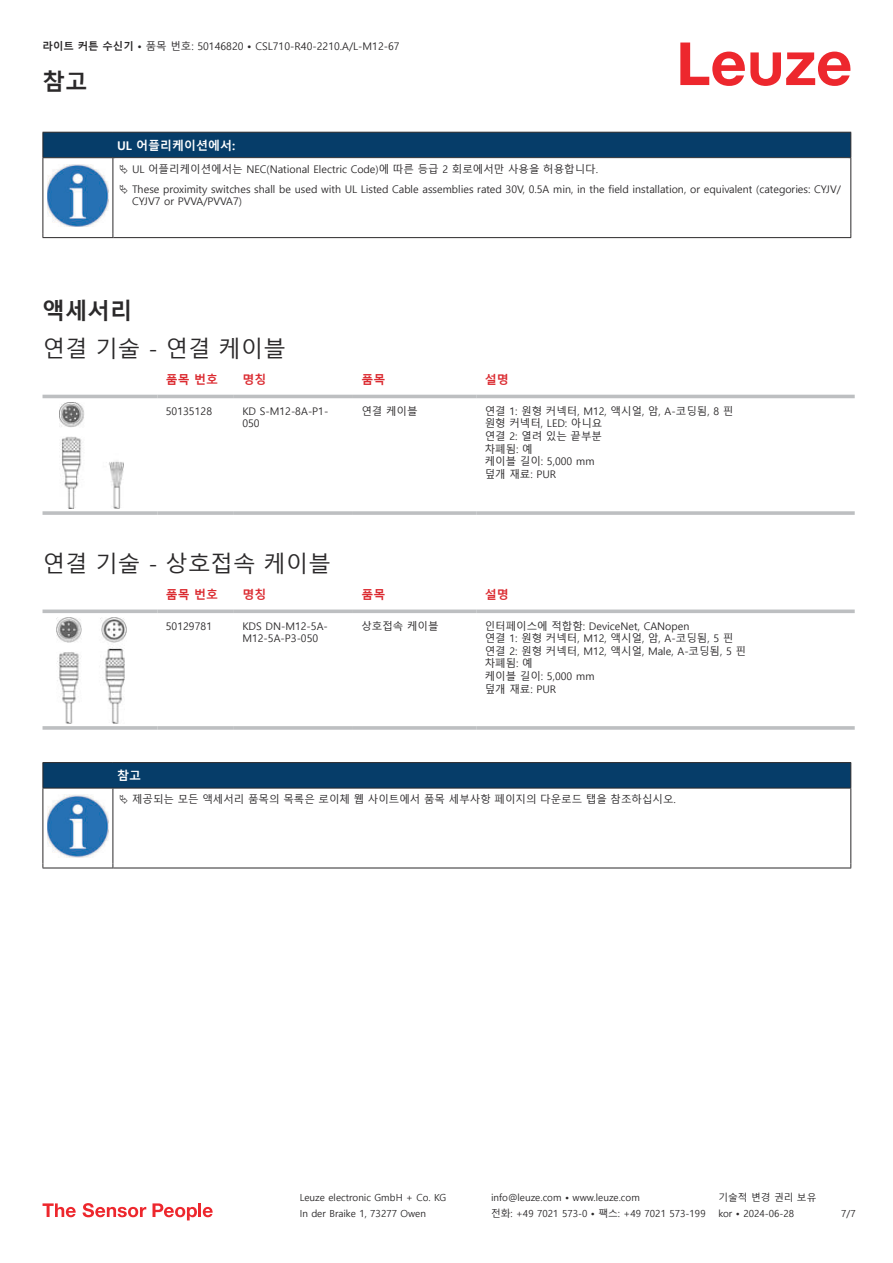
<style>
.page{position:relative;width:893px;height:1263px;background:#fff}
.page>*{position:absolute;margin:0;border:0;box-sizing:border-box;transform-origin:0 0}
.t1{font:22.5px "Malgun Gothic";color:#2b292a}
.t2{font:700 22.5px "Malgun Gothic";color:#2b292a}
.t3{font:700 12px "Malgun Gothic";color:#db2a30}
.t4{font:700 12px "Malgun Gothic";color:#fff}
.t5{font:10.5px/12.6px "Malgun Gothic";color:#2b292a}
.t6{font:9.75px "Malgun Gothic";color:#2b292a}
.s1{font-weight:700}
</style>
<div class="page">
<svg style="left:680px;top:43px;width:170px;height:43px"></svg>
<div style="left:43px;top:394px;width:812px;height:5px;background:#eeeeef"></div>
<hr style="left:43px;top:395px;width:114px;height:3px;background:#bdbfc1">
<hr style="left:157px;top:395px;width:77px;height:3px;background:#bdbfc1">
<hr style="left:234px;top:395px;width:119px;height:3px;background:#bdbfc1">
<hr style="left:353px;top:395px;width:123px;height:3px;background:#bdbfc1">
<hr style="left:476px;top:395px;width:379px;height:3px;background:#bdbfc1">
<svg style="left:43px;top:511px;width:114px;height:4px"></svg>
<hr style="left:157px;top:511px;width:77px;height:4px;background:#c6c7c9">
<svg style="left:234px;top:511px;width:119px;height:4px"></svg>
<svg style="left:353px;top:511px;width:123px;height:4px"></svg>
<hr style="left:476px;top:511px;width:379px;height:4px;background:#c6c7c9">
<img style="left:59px;top:402px;width:65px;height:107px">
<svg style="left:43px;top:609px;width:114px;height:4px"></svg>
<svg style="left:157px;top:609px;width:77px;height:4px"></svg>
<svg style="left:234px;top:609px;width:119px;height:4px"></svg>
<svg style="left:353px;top:609px;width:123px;height:4px"></svg>
<svg style="left:476px;top:609px;width:379px;height:4px;background:#c5c7c9"></svg>
<svg style="left:43px;top:726px;width:114px;height:4px"></svg>
<hr style="left:157px;top:726px;width:77px;height:4px;background:#c6c8c9">
<svg style="left:234px;top:726px;width:119px;height:4px"></svg>
<svg style="left:353px;top:726px;width:123px;height:4px"></svg>
<hr style="left:476px;top:726px;width:379px;height:4px;background:#c6c8c9">
<img style="left:56px;top:617px;width:70px;height:107px">
<svg style="left:44px;top:789px;width:806px;height:79px"></svg>
<hr style="left:43px;top:788px;width:70px;height:1px;background:#2b292a">
<svg style="left:43px;top:762px;width:808px;height:26px;background:#083c65"></svg>
<hr style="left:113px;top:788px;width:738px;height:1px;background:#2b292a">
<hr style="left:43px;top:788px;width:1px;height:75px;background:#2b292a">
<hr style="left:113px;top:788px;width:1px;height:75px;background:#2b292a">
<hr style="left:850px;top:788px;width:1px;height:75px;background:#2b292a">
<hr style="left:43px;top:868px;width:70px;height:1px;background:#2b292a">
<hr style="left:113px;top:868px;width:738px;height:1px;background:#2b292a">
<img style="left:47px;top:794px;width:61px;height:63px">
<div style="left:115px;top:789px;width:734px;height:20px;background:#fff"></div>
<svg style="left:43px;top:1203px;width:33px;height:14px"></svg>
<svg style="left:83px;top:1203px;width:63px;height:14px"></svg>
<svg style="left:153px;top:1203px;width:44px;height:17px"></svg>
<hr style="left:198px;top:1203px;width:3px;height:14px;background:#ed272d">
<svg style="left:203px;top:1207px;width:10px;height:10px"></svg>
<hr style="left:43px;top:158px;width:1px;height:75px;background:#2b292a">
<hr style="left:113px;top:158px;width:1px;height:75px;background:#2b292a">
<hr style="left:850px;top:158px;width:1px;height:75px;background:#2b292a">
<hr style="left:43px;top:237px;width:70px;height:1px;background:#2b292a">
<hr style="left:113px;top:237px;width:738px;height:1px;background:#2b292a">
<img style="left:47px;top:212px;width:58px;height:15px">
<svg style="left:43px;top:132px;width:808px;height:80px"></svg>
<p class="t5" style="left:43px;top:40px;width:359px"><span class="s1">라이트 커튼 수신기 •</span> 품목 번호: 50146820 <span class="s1">•</span> CSL710-R40-2210.A/L-M12-67</p>
<h1 class="t2" style="left:43px;top:69px;width:46px">참고</h1>
<p class="t4" style="left:117px;top:139px;width:120px">UL 어플리케이션에서:</p>
<p class="t5" style="left:132px;top:159px;width:710px;line-height:20.2px">UL 어플리케이션에서는 NEC(National Electric Code)에 따른 등급 2 회로에서만 사용을 허용합니다.<br>These proximity switches shall be used with UL Listed Cable assemblies rated 30V, 0.5A min, in the field installation, or equivalent (categories: CYJV/</p>
<p class="t5" style="left:132px;top:196px;width:112px">CYJV7 or PVVA/PVVA7)</p>
<h1 class="t2" style="left:43px;top:297px;width:91px">액세서리</h1>
<h1 class="t1" style="left:43px;top:336px;width:245px">연결 기술 - 연결 케이블</h1>
<p class="t3" style="left:166px;top:372px;width:54px">품목 번호</p>
<p class="t3" style="left:242px;top:372px;width:25px">명칭</p>
<p class="t3" style="left:361px;top:372px;width:25px">품목</p>
<p class="t3" style="left:485px;top:372px;width:25px">설명</p>
<p class="t5" style="left:166px;top:405px;width:48px">50135128</p>
<p class="t5" style="left:242px;top:405px;width:88px">KD S-M12-8A-P1-<br>050</p>
<p class="t5" style="left:361px;top:405px;width:58px">연결 케이블</p>
<p class="t5" style="left:485px;top:405px;width:250px">연결 1: 원형 커넥터, M12, 액시얼, 암, A-코딩됨, 8 핀 원형 커넥터, LED: 아니요<br>연결 2: 열려 있는 끝부분<br>차폐됨: 예<br>케이블 길이: 5,000 mm<br>덮개 재료: PUR</p>
<h1 class="t1" style="left:43px;top:551px;width:290px">연결 기술 - 상호접속 케이블</h1>
<p class="t3" style="left:166px;top:587px;width:54px">품목 번호</p>
<p class="t3" style="left:242px;top:587px;width:25px">명칭</p>
<p class="t3" style="left:361px;top:587px;width:25px">품목</p>
<p class="t3" style="left:485px;top:587px;width:25px">설명</p>
<p class="t5" style="left:166px;top:620px;width:48px">50129781</p>
<p class="t5" style="left:242px;top:620px;width:87px">KDS DN-M12-5A-<br>M12-5A-P3-050</p>
<p class="t5" style="left:361px;top:620px;width:79px">상호접속 케이블</p>
<p class="t5" style="left:485px;top:620px;width:263px">인터페이스에 적합함: DeviceNet, CANopen<br>연결 1: 원형 커넥터, M12, 액시얼, 암, A-코딩됨, 5 핀 연결 2: 원형 커넥터, M12, 액시얼, Male, A-코딩됨, 5 핀 차폐됨: 예<br>케이블 길이: 5,000 mm<br>덮개 재료: PUR</p>
<p class="t4" style="left:117px;top:769px;width:25px">참고</p>
<p class="t5" style="left:132px;top:793px;width:545px">제공되는 모든 액세서리 품목의 목록은 로이체 웹 사이트에서 품목 세부사항 페이지의 다운로드 탭을 참조하십시오.</p>
<p class="t6" style="left:300px;top:1192px;width:148px">Leuze electronic GmbH + Co. KG</p>
<p class="t6" style="left:491px;top:1192px;width:150px">info@leuze.com • www.leuze.com</p>
<p class="t6" style="left:718px;top:1192px;width:100px">기술적 변경 권리 보유</p>
<p class="t6" style="left:300px;top:1208px;width:128px">In der Braike 1, 73277 Owen</p>
<p class="t6" style="left:491px;top:1208px;width:216px">전화: +49 7021 573-0 • 팩스: +49 7021 573-199</p>
<p class="t6" style="left:718px;top:1208px;width:77px">kor • 2024-06-28</p>
<p class="t6" style="left:841px;top:1208px;width:16px">7/7</p>
</div>
